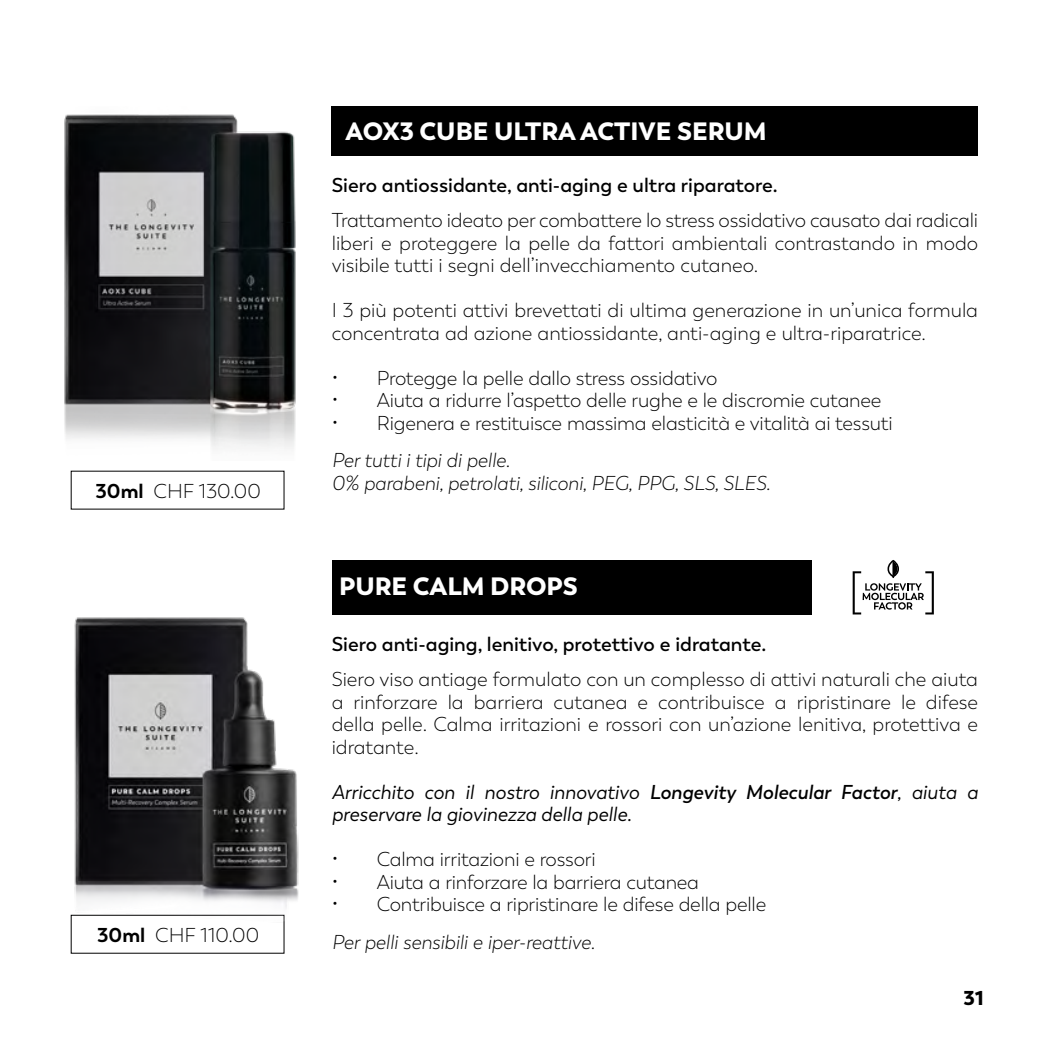
<style>
.page{position:relative;width:1049px;height:1049px;background:#fff}
.page>*{position:absolute;margin:0;border:0;box-sizing:border-box;transform-origin:0 0}
.t1{font:900 25px "Trenda";color:#fff}
.t2{font:300 20px/22.5px "Trenda";letter-spacing:-.01em;color:#000;text-align:justify}
.t3{font:italic 300 20px "Trenda";color:#000}
.t4{font:italic 20px/22.5px "Trenda";color:#000}
.t5{font:600 20px "Trenda";color:#000}
.t6{font:900 20px "Trenda";color:#000}
.s1{font-weight:700}
.s2{font-weight:600}
</style>
<div class="page">
<div style="left:332px;top:106px;width:646px;height:50px;background:#000"></div>
<img style="left:64px;top:114px;width:232px;height:335px">
<div style="left:332px;top:560px;width:479px;height:54px;background:#000"></div>
<img style="left:70px;top:617px;width:229px;height:316px">
<svg style="left:853px;top:560px;width:81px;height:54px"></svg>
<p class="t2" style="left:96px;top:480px;width:166px"><span class="s1">30ml</span> CHF 130.00</p>
<p class="t2" style="left:98px;top:924px;width:163px"><span class="s1">30ml</span> CHF 110.00</p>
<p class="t1" style="left:345px;top:115px;width:423px">AOX3 CUBE ULTRA ACTIVE SERUM</p>
<p class="t5" style="left:332px;top:173px;width:448px">Siero antiossidante, anti-aging e ultra riparatore.</p>
<p class="t2" style="left:332px;top:209px;width:648px">Trattamento ideato per combattere lo stress ossidativo causato dai radicali liberi e proteggere la pelle da fattori ambientali contrastando in modo visibile tutti i segni dell’invecchiamento cutaneo.</p>
<p class="t2" style="left:332px;top:299px;width:648px">I 3 più potenti attivi brevettati di ultima generazione in un’unica formula concentrata ad azione antiossidante, anti-aging e ultra-riparatrice.</p>
<p class="t2" style="left:332px;top:367px;width:387px">• Protegge la pelle dallo stress ossidativo</p>
<p class="t2" style="left:332px;top:389px;width:551px">• Aiuta a ridurre l’aspetto delle rughe e le discromie cutanee</p>
<p class="t2" style="left:332px;top:412px;width:562px">• Rigenera e restituisce massima elasticità e vitalità ai tessuti</p>
<p class="t3" style="left:332px;top:449px;width:180px">Per tutti i tipi di pelle.</p>
<p class="t3" style="left:332px;top:471px;width:440px">0% parabeni, petrolati, siliconi, PEG, PPG, SLS, SLES.</p>
<p class="t1" style="left:339px;top:570px;width:240px">PURE CALM DROPS</p>
<p class="t5" style="left:332px;top:632px;width:436px">Siero anti-aging, lenitivo, protettivo e idratante.</p>
<p class="t2" style="left:332px;top:668px;width:648px">Siero viso antiage formulato con un complesso di attivi naturali che aiuta a rinforzare la barriera cutanea e contribuisce a ripristinare le difese della pelle. Calma irritazioni e rossori con un’azione lenitiva, protettiva e idratante.</p>
<p class="t4" style="left:332px;top:781px;width:648px">Arricchito con il nostro innovativo <span class="s2">Longevity Molecular Factor</span>, aiuta a preservare la giovinezza della pelle.</p>
<p class="t2" style="left:332px;top:848px;width:265px">• Calma irritazioni e rossori</p>
<p class="t2" style="left:332px;top:871px;width:369px">• Aiuta a rinforzare la barriera cutanea</p>
<p class="t2" style="left:332px;top:893px;width:436px">• Contribuisce a ripristinare le difese della pelle</p>
<p class="t3" style="left:332px;top:930px;width:265px">Per pelli sensibili e iper-reattive.</p>
<p class="t6" style="left:964px;top:985px;width:21px">31</p>
</div>
